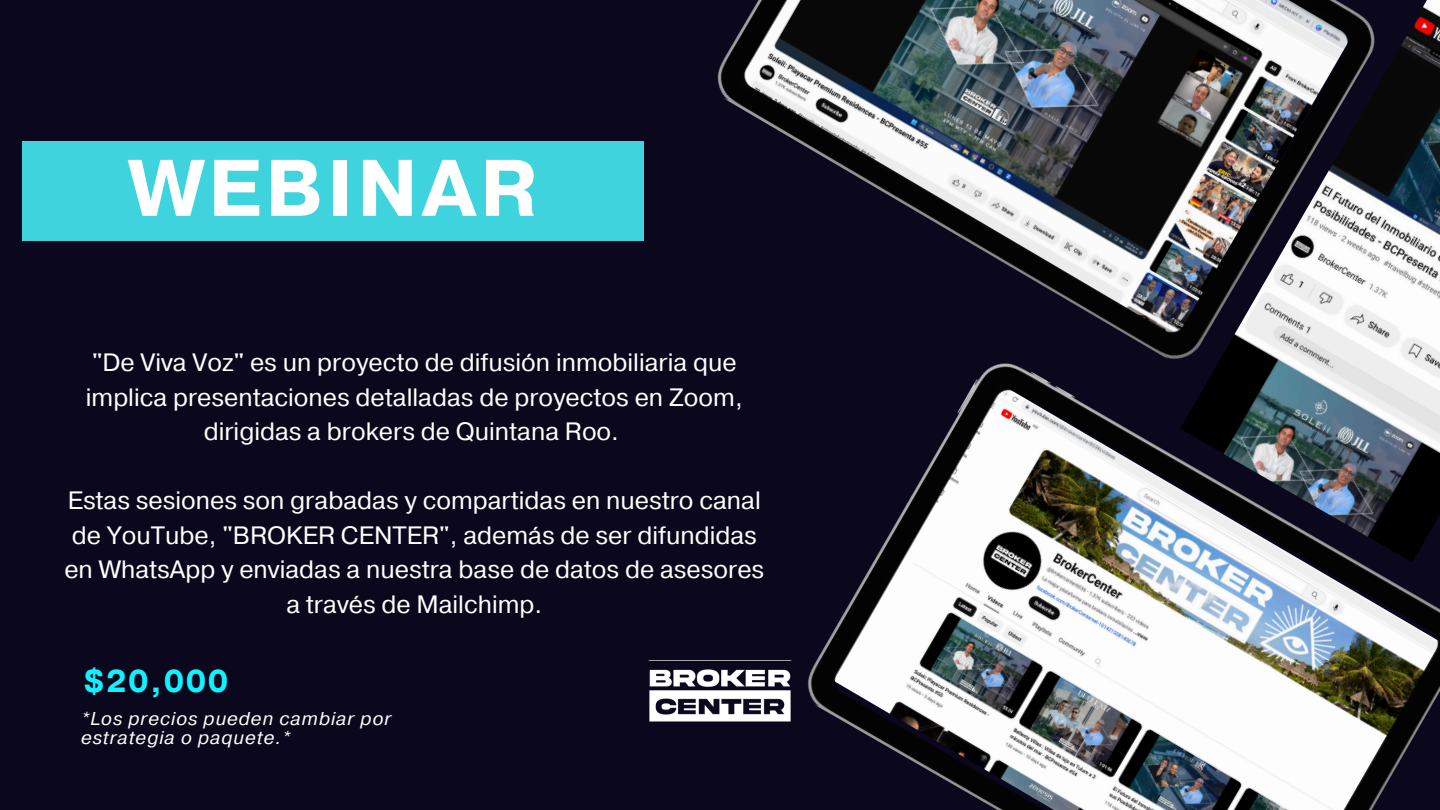
<style>
.page{position:relative;width:1440px;height:810px;background:#0b081d}
.page>*{position:absolute;margin:0;border:0;box-sizing:border-box;transform-origin:0 0}
.t1{font:700 80px "Pragmatica";letter-spacing:.05em;color:#fff}
.t2{font:700 31.5px "Pragmatica";color:#12f1ff}
.t3{font:25px/34.5px "Pragmatica";color:#fff;text-align:center}
.t4{font:italic 18.5px/18.8px "Pragmatica";letter-spacing:.05em;color:#fff}
</style>
<div class="page">
<img style="left:649px;top:669px;width:142px;height:53px">
<img style="left:808px;top:369px;width:632px;height:441px">
<img style="left:717px;top:0;width:463px;height:369px">
<img style="left:1180px;top:0;width:260px;height:562px">
<div style="left:22px;top:141px;width:622px;height:100px;background:#3ed3dd"></div>
<p class="t1" style="left:128px;top:135px;width:411px">WEBINAR</p>
<h3 class="t3" style="left:86px;top:347px;width:658px">"De Viva Voz" es un proyecto de difusión inmobiliaria que implica presentaciones detalladas de proyectos en Zoom, dirigidas a brokers de Quintana Roo.</h3>
<h3 class="t3" style="left:64px;top:485px;width:701px">Estas sesiones son grabadas y compartidas en nuestro canal de YouTube, "BROKER CENTER", además de ser difundidas en WhatsApp y enviadas a nuestra base de datos de asesores a través de Mailchimp.</h3>
<p class="t2" style="left:84px;top:660px;width:146px">$20,000</p>
<p class="t4" style="left:81px;top:710px;width:312px">*Los precios pueden cambiar por estrategia o paquete.*</p>
</div>
